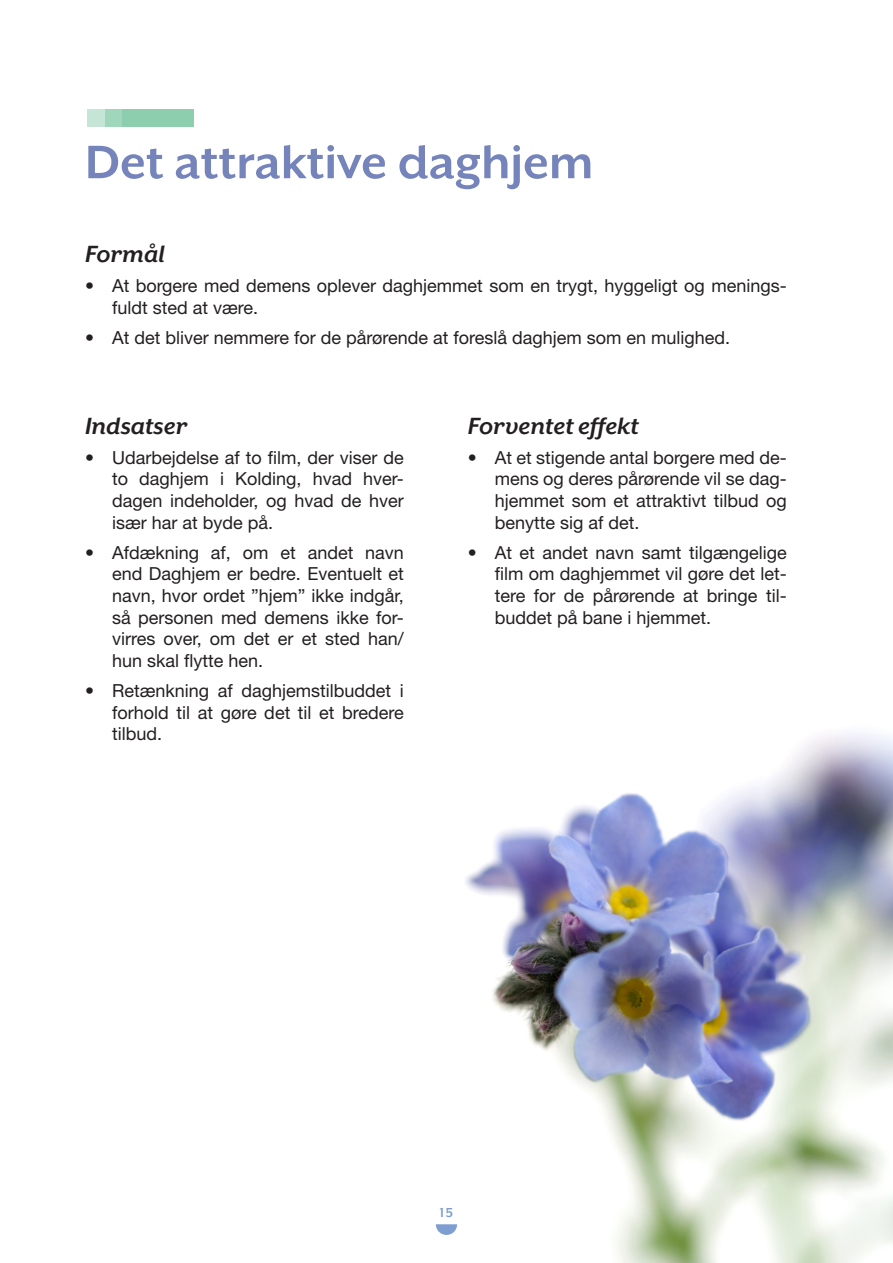
<style>
.page{position:relative;width:893px;height:1263px;background:#fff}
.page>*{position:absolute;margin:0;border:0;box-sizing:border-box;transform-origin:0 0}
.t1{font:700 54px "Mr Eaves XL San OT";color:#7584bb}
.t2{font:italic 700 27px "Mr Eaves XL San OT";color:#231f20}
.t3{font:18px/21.6px "Helvetica Neue LT Std";color:#231f20;text-align:justify}
.t4{font:700 15px "Mr Eaves XL San OT";color:#7e9ed2}
</style>
<div class="page">
<img style="left:435px;top:733px;width:457px;height:530px">
<hr style="left:892px;top:0;width:1px;height:1263px;background:#8cceae">
<div style="left:87px;top:109px;width:88px;height:18px;background:#c5e6d6"></div>
<div style="left:105px;top:109px;width:70px;height:18px;background:#a0d6bc"></div>
<div style="left:122px;top:109px;width:72px;height:18px;background:#8cceae"></div>
<svg style="left:436px;top:1224px;width:21px;height:11px"></svg>
<p class="t1" style="left:85px;top:135px;width:510px">Det attraktive daghjem</p>
<p class="t2" style="left:85px;top:241px;width:82px">Formål</p>
<p class="t3" style="left:112px;top:275px;width:676px;text-indent:-27px">• At borgere med demens oplever daghjemmet som en trygt, hyggeligt og menings&shy;fuldt sted at være.</p>
<p class="t3" style="left:85px;top:327px;width:647px">• At det bliver nemmere for de pårørende at foreslå daghjem som en mulighed.</p>
<p class="t2" style="left:85px;top:412px;width:104px">Indsatser</p>
<p class="t3" style="left:112px;top:446px;width:293px;text-indent:-27px">• Udarbejdelse af to film, der viser de to daghjem i Kolding, hvad hver&shy;dagen indeholder, og hvad de hver især har at byde på.</p>
<p class="t3" style="left:112px;top:541px;width:293px;text-indent:-27px">• Afdækning af, om et andet navn end Daghjem er bedre. Eventuelt et navn, hvor ordet ”hjem” ikke indgår, så personen med demens ikke for&shy;virres over, om det er et sted han/ hun skal flytte hen.</p>
<p class="t3" style="left:112px;top:679px;width:293px;text-indent:-27px">• Retænkning af daghjemstilbuddet i forhold til at gøre det til et bredere tilbud.</p>
<p class="t2" style="left:468px;top:412px;width:173px">Forventet effekt</p>
<p class="t3" style="left:495px;top:446px;width:293px;text-indent:-27px">• At et stigende antal borgere med de&shy;mens og deres pårørende vil se dag&shy;hjemmet som et attraktivt tilbud og benytte sig af det.</p>
<p class="t3" style="left:495px;top:541px;width:293px;text-indent:-27px">• At et andet navn samt tilgængelige film om daghjemmet vil gøre det let&shy;tere for de pårørende at bringe til&shy;buddet på bane i hjemmet.</p>
<p class="t4" style="left:440px;top:1205px;width:15px">15</p>
</div>
